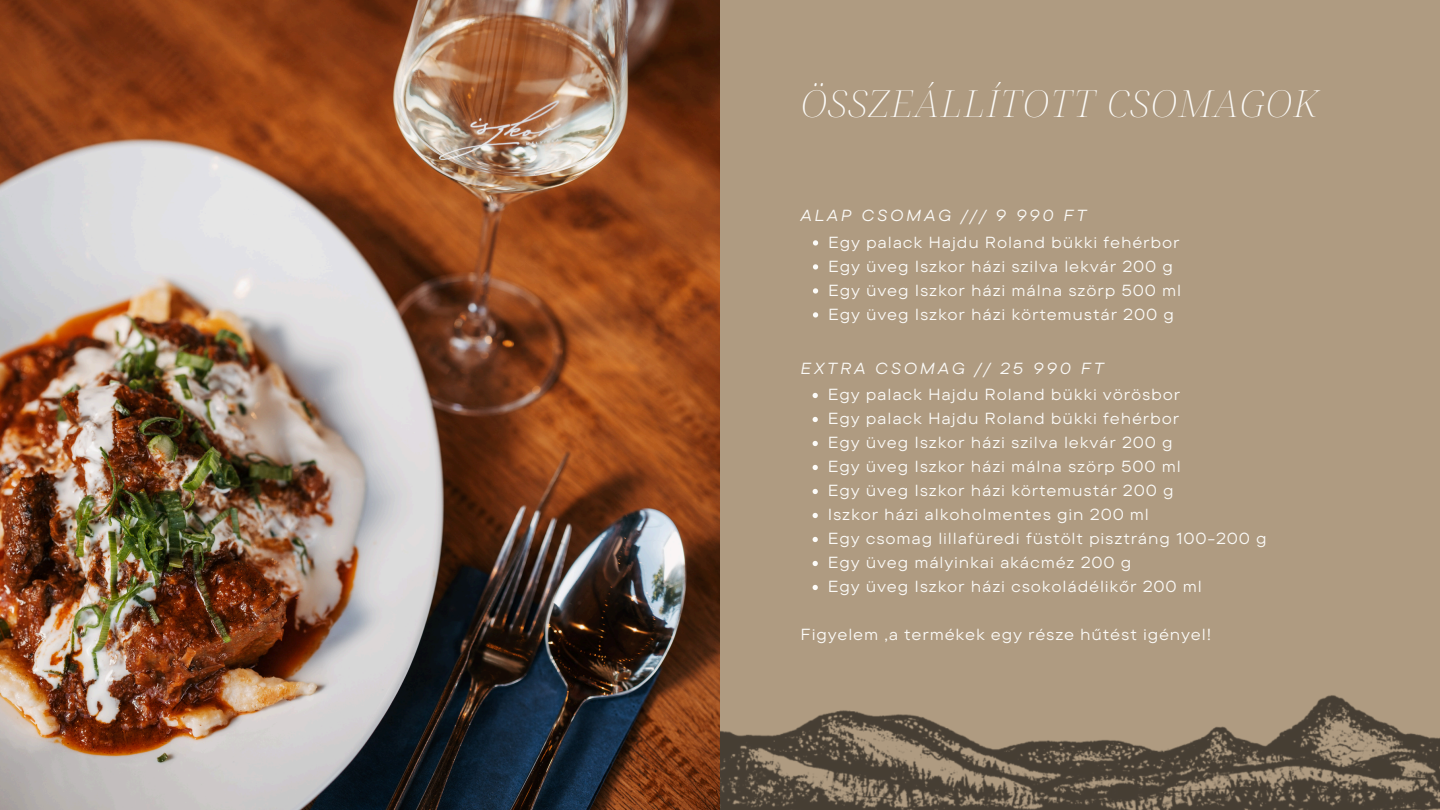
<style>
.page{position:relative;width:1440px;height:810px;background:#af9b81}
.page>*{position:absolute;margin:0;border:0;box-sizing:border-box;transform-origin:0 0}
.t1{font:italic 200 37.3px "Noto Serif Display";letter-spacing:.04em;color:#fcfbf8}
.t2{font:16px "TT Commons Pro Exp";letter-spacing:.05em;color:#fcfbf8}
.t3{font:italic 16px "TT Commons Pro Exp";letter-spacing:.16em;color:#fcfbf8}
</style>
<div class="page">
<img style="left:0;top:0;width:720px;height:810px">
<svg style="left:813px;top:393px;width:5px;height:5px"></svg>
<svg style="left:813px;top:417px;width:5px;height:5px"></svg>
<svg style="left:813px;top:441px;width:5px;height:5px"></svg>
<svg style="left:813px;top:465px;width:5px;height:5px"></svg>
<svg style="left:813px;top:489px;width:5px;height:5px"></svg>
<svg style="left:813px;top:513px;width:5px;height:5px"></svg>
<svg style="left:813px;top:537px;width:5px;height:5px"></svg>
<svg style="left:813px;top:561px;width:5px;height:5px"></svg>
<svg style="left:813px;top:585px;width:5px;height:5px"></svg>
<img style="left:720px;top:695px;width:720px;height:115px">
<svg style="left:813px;top:240px;width:5px;height:6px"></svg>
<svg style="left:813px;top:264px;width:5px;height:6px"></svg>
<svg style="left:813px;top:288px;width:5px;height:6px"></svg>
<svg style="left:813px;top:312px;width:5px;height:6px"></svg>
<h1 class="t1" style="left:801px;top:77px;width:519px">ÖSSZEÁLLÍTOTT CSOMAGOK</h1>
<p class="t3" style="left:801px;top:205px;width:288px">ALAP CSOMAG /// 9 990 FT</p>
<p class="t2" style="left:828px;top:232px;width:353px">Egy palack Hajdu Roland bükki fehérbor</p>
<p class="t2" style="left:828px;top:256px;width:346px">Egy üveg Iszkor házi szilva lekvár 200 g</p>
<p class="t2" style="left:828px;top:280px;width:355px">Egy üveg Iszkor házi málna szörp 500 ml</p>
<p class="t2" style="left:828px;top:304px;width:347px">Egy üveg Iszkor házi körtemustár 200 g</p>
<p class="t3" style="left:801px;top:358px;width:305px">EXTRA CSOMAG // 25 990 FT</p>
<h2 class="t2" style="left:828px;top:384px;width:354px">Egy palack Hajdu Roland bükki vörösbor</h2>
<p class="t2" style="left:828px;top:408px;width:353px">Egy palack Hajdu Roland bükki fehérbor</p>
<p class="t2" style="left:828px;top:432px;width:346px">Egy üveg Iszkor házi szilva lekvár 200 g</p>
<p class="t2" style="left:828px;top:456px;width:355px">Egy üveg Iszkor házi málna szörp 500 ml</p>
<p class="t2" style="left:828px;top:480px;width:347px">Egy üveg Iszkor házi körtemustár 200 g</p>
<h2 class="t2" style="left:828px;top:504px;width:323px">Iszkor házi alkoholmentes gin 200 ml</h2>
<p class="t2" style="left:828px;top:528px;width:440px">Egy csomag lillafüredi füstölt pisztráng 100-200 g</p>
<p class="t2" style="left:828px;top:552px;width:305px">Egy üveg mályinkai akácméz 200 g</p>
<p class="t2" style="left:828px;top:576px;width:376px">Egy üveg Iszkor házi csokoládélikőr 200 ml</p>
<p class="t2" style="left:801px;top:624px;width:413px">Figyelem ,a termékek egy része hűtést igényel!</p>
</div>
